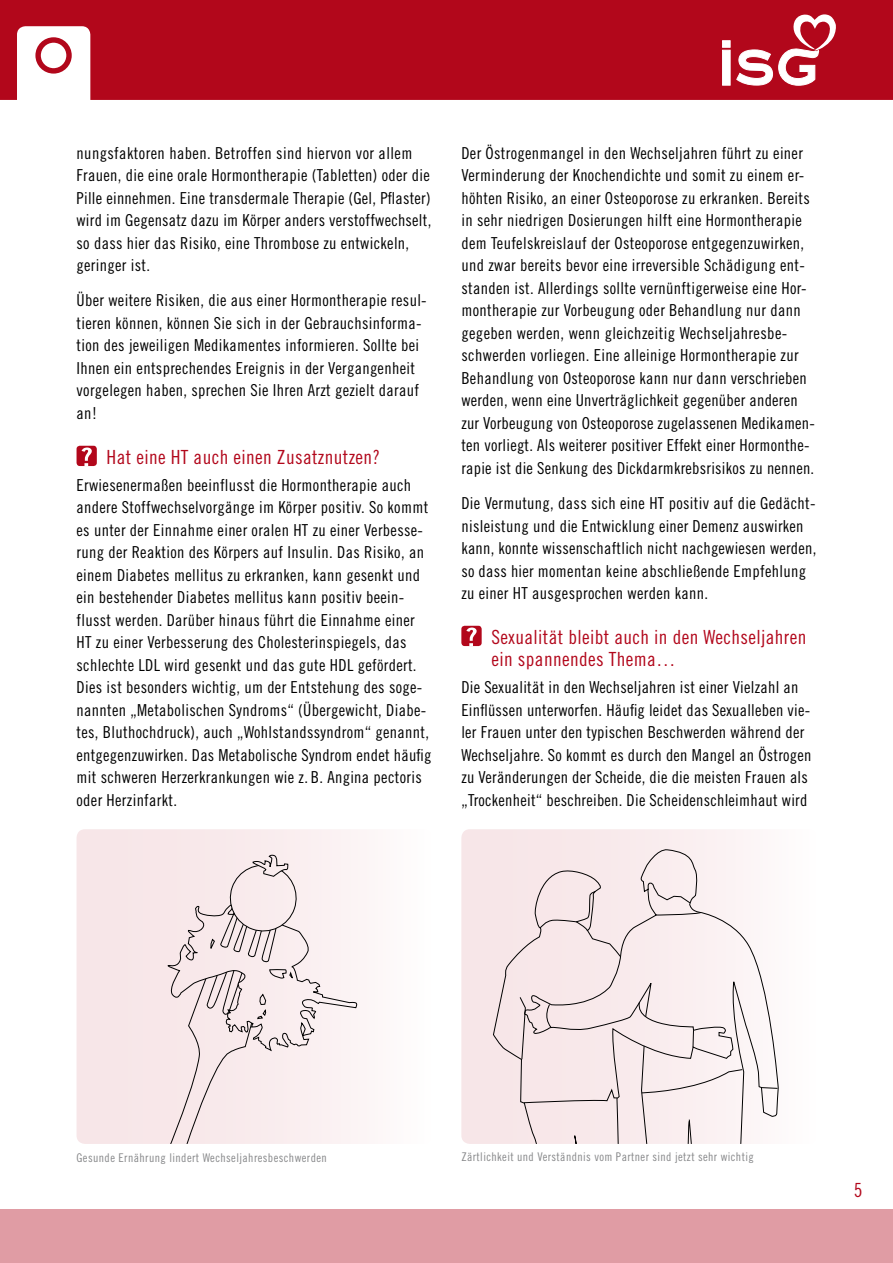
<style>
.page{position:relative;width:893px;height:1263px;background:#fff}
.page>*{position:absolute;margin:0;border:0;box-sizing:border-box;transform-origin:0 0}
.t1{font:19.5px/22.5px "Trade Gothic LT Std Cn 18";letter-spacing:.02em;color:#b2071b}
.t2{font:16.5px/22.5px "Trade Gothic LT Std Cn 18";letter-spacing:.02em;color:#000}
.t3{font:12px "Trade Gothic LT Std Cn 18";letter-spacing:.035em;color:#87888a}
</style>
<div class="page">
<div style="left:0;top:1210px;width:893px;height:53px;background:#e09ca4"></div>
<div style="left:77px;top:446px;width:20px;height:20px;background:#b2071b;border-radius:3px"></div>
<svg style="left:82px;top:447px;width:10px;height:19px"></svg>
<div style="left:461px;top:626px;width:21px;height:20px;background:#b2071b;border-radius:3px"></div>
<svg style="left:466px;top:627px;width:11px;height:19px"></svg>
<svg style="left:461px;top:829px;width:282px;height:315px;background:#f7e7e9"></svg>
<div style="left:493px;top:869px;width:30px;height:275px;background:#f7e6e8"></div>
<svg style="left:523px;top:848px;width:256px;height:296px"></svg>
<div style="left:77px;top:829px;width:281px;height:315px;background:#f7e6e8"></div>
<svg style="left:138px;top:853px;width:220px;height:291px"></svg>
<svg style="left:0;top:0;width:893px;height:100px;background:#b61628"></svg>
<div style="left:35px;top:37px;width:37px;height:37px;border:5px solid #b2071b;border-radius:50%"></div>
<div style="left:722px;top:50px;width:8px;height:35px;background:#fff"></div>
<svg style="left:736px;top:14px;width:100px;height:72px"></svg>
<div style="left:722px;top:41px;width:8px;height:6px;background:#fff"></div>
<p class="t2" style="left:77px;top:141px;width:356px">nungsfaktoren haben. Betroffen sind hiervon vor allem Frauen, die eine orale Hormontherapie (Tabletten) oder die Pille einnehmen. Eine transdermale Therapie (Gel, Pflaster) wird im Gegensatz dazu im Körper anders verstoffwechselt, so dass hier das Risiko, eine Thrombose zu entwickeln, geringer ist.</p>
<p class="t2" style="left:77px;top:289px;width:352px">Über weitere Risiken, die aus einer Hormontherapie resul‑ tieren können, können Sie sich in der Gebrauchsinforma‑ tion des jeweiligen Medikamentes informieren. Sollte bei Ihnen ein entsprechendes Ereignis in der Vergangenheit vorgelegen haben, sprechen Sie Ihren Arzt gezielt darauf an!</p>
<p class="t1" style="left:107px;top:445px;width:275px">Hat eine HT auch einen Zusatznutzen?</p>
<p class="t2" style="left:77px;top:473px;width:356px">Erwiesenermaßen beeinflusst die Hormontherapie auch andere Stoffwechselvorgänge im Körper positiv. So kommt es unter der Einnahme einer oralen HT zu einer Verbesse‑ rung der Reaktion des Körpers auf Insulin. Das Risiko, an einem Diabetes mellitus zu erkranken, kann gesenkt und ein bestehender Diabetes mellitus kann positiv beein‑ flusst werden. Darüber hinaus führt die Einnahme einer HT zu einer Verbesserung des Cholesterinspiegels, das schlechte LDL wird gesenkt und das gute HDL gefördert.<br>Dies ist besonders wichtig, um der Entstehung des soge‑ nannten „Metabolischen Syndroms“ (Übergewicht, Diabe‑ tes, Bluthochdruck), auch „Wohlstandssyndrom“ genannt, entgegenzuwirken. Das Metabolische Syndrom endet häufig mit schweren Herzerkrankungen wie z. B. Angina pectoris oder Herzinfarkt.</p>
<p class="t2" style="left:461px;top:141px;width:355px">Der Östrogenmangel in den Wechseljahren führt zu einer Verminderung der Knochendichte und somit zu einem er‑ höhten Risiko, an einer Osteoporose zu erkranken. Bereits in sehr niedrigen Dosierungen hilft eine Hormontherapie dem Teufelskreislauf der Osteoporose entgegenzuwirken, und zwar bereits bevor eine irreversible Schädigung ent‑ standen ist. Allerdings sollte vernünftigerweise eine Hor‑ montherapie zur Vorbeugung oder Behandlung nur dann gegeben werden, wenn gleichzeitig Wechseljahresbe‑ schwerden vorliegen. Eine alleinige Hormontherapie zur Behandlung von Osteoporose kann nur dann verschrieben werden, wenn eine Unverträglichkeit gegenüber anderen zur Vorbeugung von Osteoporose zugelassenen Medikamen‑ ten vorliegt. Als weiterer positiver Effekt einer Hormonthe‑ rapie ist die Senkung des Dickdarmkrebsrisikos zu nennen.</p>
<p class="t2" style="left:461px;top:492px;width:357px">Die Vermutung, dass sich eine HT positiv auf die Gedächt‑ nisleistung und die Entwicklung einer Demenz auswirken kann, konnte wissenschaftlich nicht nachgewiesen werden, so dass hier momentan keine abschließende Empfehlung zu einer HT ausgesprochen werden kann.</p>
<p class="t1" style="left:491px;top:625px;width:316px">Sexualität bleibt auch in den Wechseljahren ein spannendes Thema…</p>
<p class="t2" style="left:461px;top:676px;width:352px">Die Sexualität in den Wechseljahren ist einer Vielzahl an Einflüssen unterworfen. Häufig leidet das Sexualleben vie‑ ler Frauen unter den typischen Beschwerden während der Wechseljahre. So kommt es durch den Mangel an Östrogen zu Veränderungen der Scheide, die die meisten Frauen als „Trockenheit“ beschreiben. Die Scheidenschleimhaut wird</p>
<p class="t3" style="left:77px;top:1150px;width:252px">Gesunde Ernährung lindert Wechseljahresbeschwerden</p>
<p class="t3" style="left:461px;top:1149px;width:294px">Zärtlichkeit und Verständnis vom Partner sind jetzt sehr wichtig</p>
<p class="t1" style="left:854px;top:1178px;width:10px">5</p>
</div>
